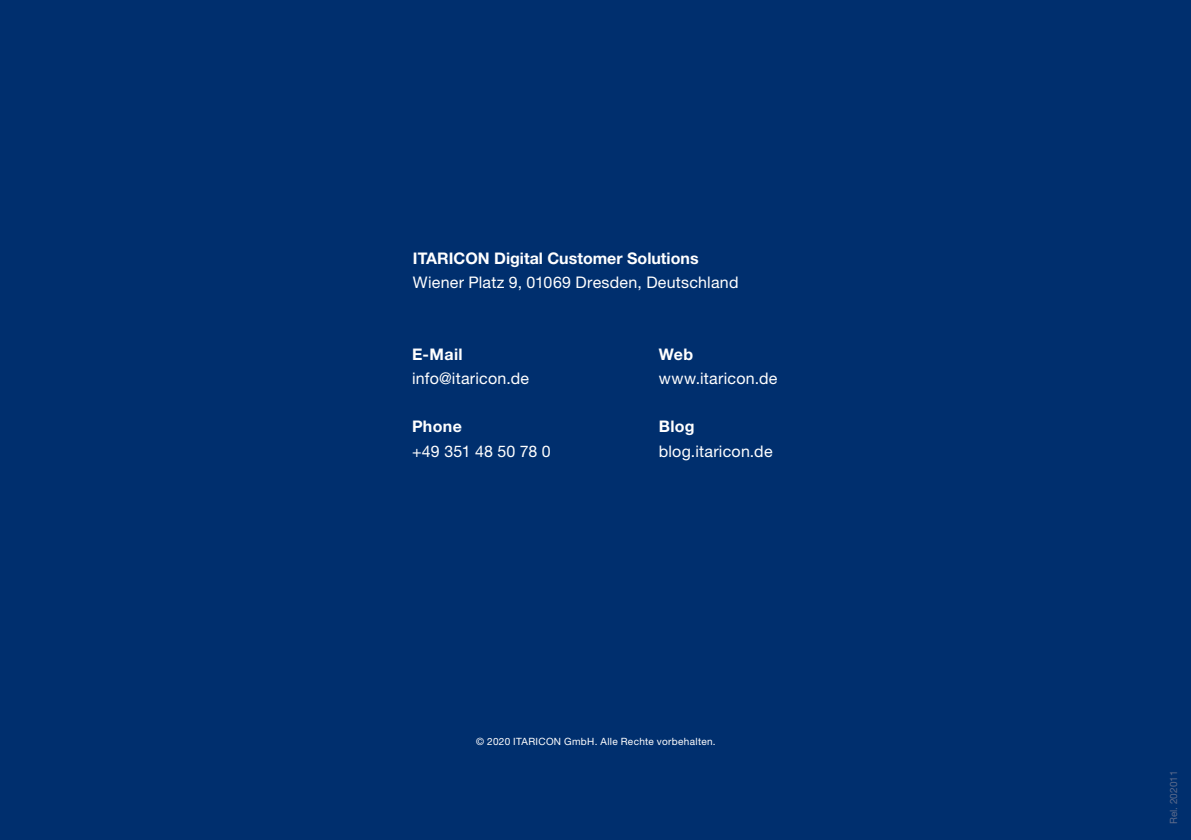
<style>
.page{position:relative;width:1191px;height:840px;background:#fff}
.page>*{position:absolute;margin:0;border:0;box-sizing:border-box;transform-origin:0 0}
.Fließtext_negativ{font:16px/24px "Helvetica Neue LT Std";letter-spacing:.015em;color:#fff}
.t1{font:700 16px "Helvetica Neue LT Std";color:#fff}
.H4_Negativ{font:16px "Helvetica Neue LT Std";letter-spacing:.015em;color:#fff}
.Auszeichnung_Grau{font:10px "Helvetica Neue LT Std";letter-spacing:.03em;color:#fff}
.t2{font:10px "Helvetica Neue LT Std";color:#5d6b8b}
.s1{font-weight:700}
</style>
<div class="page">
<div style="left:0;top:0;width:1191px;height:839px;background:#002f6e"></div>
<h4 class="t1" style="left:413px;top:248px;width:287px">ITARICON Digital Customer Solutions</h4>
<p class="H4_Negativ" style="left:413px;top:273px;width:327px">Wiener Platz 9, 01069 Dresden, Deutschland</p>
<h5 class="t1" style="left:412px;top:344px;width:52px">E-Mail</h5>
<p class="Fließtext_negativ" style="left:412px;top:366px;width:119px">info@itaricon.de</p>
<h5 class="t1" style="left:412px;top:416px;width:51px">Phone</h5>
<p class="Fließtext_negativ" style="left:412px;top:438px;width:140px">+49 351 48 50 78 0</p>
<p class="Fließtext_negativ" style="left:659px;top:342px;width:120px"><span class="s1">Web </span>www.itaricon.de</p>
<p class="Fließtext_negativ" style="left:659px;top:414px;width:115px"><span class="s1">Blog </span>blog.itaricon.de</p>
<p class="Auszeichnung_Grau" style="left:476px;top:734px;width:241px">© 2020 ITARICON GmbH. Alle Rechte vorbehalten.</p>
<p class="t2" style="left:1167px;top:823px;width:55px;rotate:-90deg">Rel. 202011</p>
</div>
